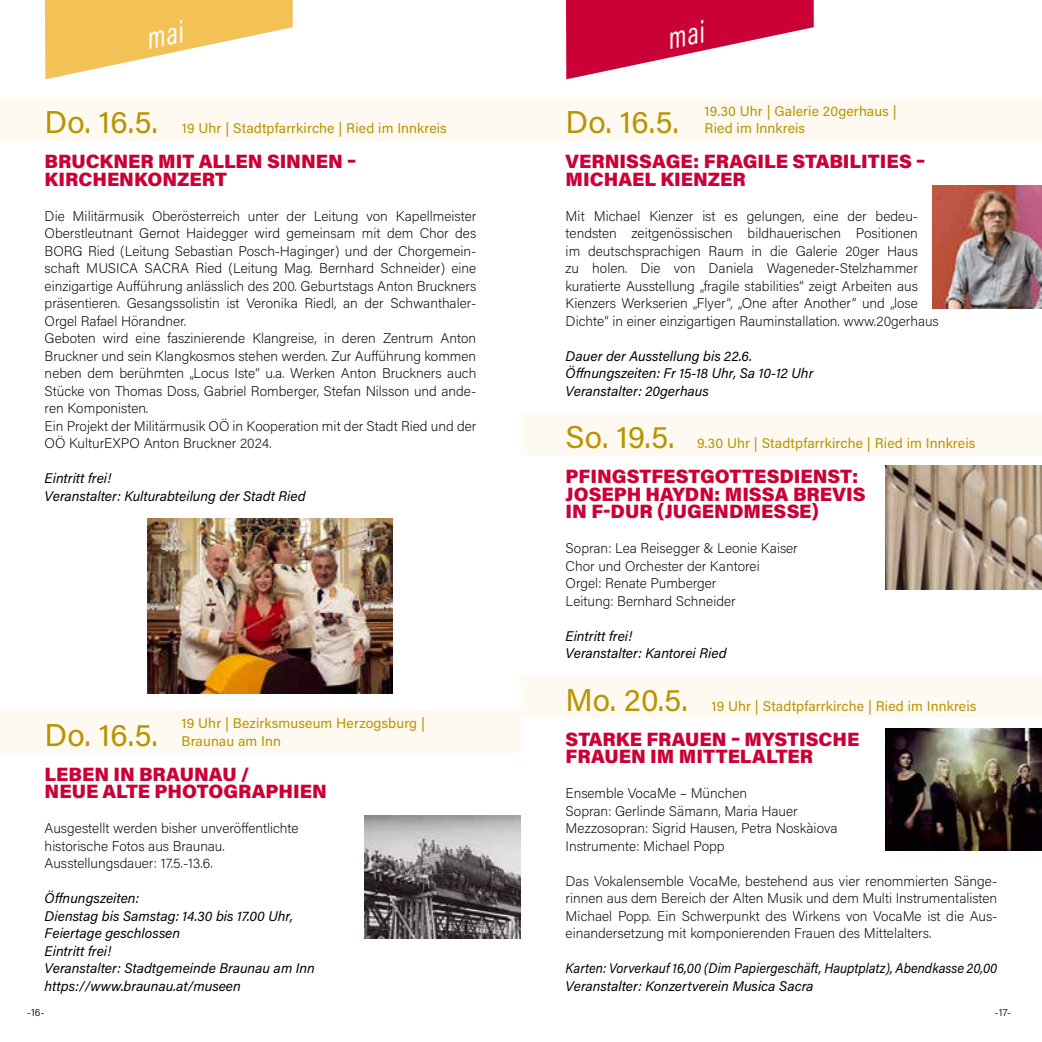
<style>
.page{position:relative;width:1042px;height:1042px;background:#fff}
.page>*{position:absolute;margin:0;border:0;box-sizing:border-box;transform-origin:0 0}
.t1{font:31.5px "Acumin Pro";letter-spacing:.005em;color:#b99300}
.t2{font:900 19.25px/17.5px "Acumin Pro";color:#cb0036}
.t3{font:200 14px/17.5px "Acumin Pro";color:#000}
.t4{font:italic 14px/17.5px "Acumin Pro";color:#000}
.t5{font:14px/17.5px "Acumin Pro";letter-spacing:.01em;color:#b99300}
.t6{font:italic 14px/17.5px "Acumin Pro";color:#000;scale:.93 1}
.t7{font:300 10.5px "Acumin Pro";color:#000}
</style>
<div class="page">
<div style="left:0;top:710px;width:521px;height:43px;background:#fefaf1"></div>
<img style="left:365px;top:816px;width:156px;height:122px">
<div style="left:521px;top:413px;width:521px;height:42px;background:#fefaf1"></div>
<img style="left:885px;top:466px;width:157px;height:124px">
<div style="left:521px;top:98px;width:521px;height:42px;background:#fefaf1"></div>
<img style="left:933px;top:186px;width:109px;height:122px">
<div style="left:521px;top:676px;width:521px;height:42px;background:#fefaf1"></div>
<img style="left:885px;top:728px;width:157px;height:123px">
<div style="left:0;top:98px;width:521px;height:42px;background:#fefaf1"></div>
<img style="left:148px;top:518px;width:245px;height:175px">
<svg style="left:45px;top:0;width:248px;height:79px"></svg>
<svg style="left:566px;top:0;width:248px;height:79px"></svg>
<h1 class="t1" style="left:45px;top:100px;width:115px">Do. 16.5.</h1>
<p class="t5" style="left:182px;top:119px;width:266px">19 Uhr | Stadtpfarrkirche | Ried im Innkreis</p>
<h2 class="t2" style="left:45px;top:152px;width:313px">BRUCKNER MIT ALLEN SINNEN –<br>KIRCHENKONZERT</h2>
<p class="t3" style="left:45px;top:206px;width:433px">Die Militärmusik Oberösterreich unter der Leitung von Kapellmeister Oberstleutnant Gernot Haidegger wird gemeinsam mit dem Chor des BORG Ried (Leitung Sebastian Posch-Haginger) und der Chorgemein&shy;schaft MUSICA SACRA Ried (Leitung Mag. Bernhard Schneider) eine einzigartige Aufführung anlässlich des 200. Geburtstags Anton Bruckners präsentieren. Gesangssolistin ist Veronika Riedl, an der Schwanthaler-Orgel Rafael Hörandner.<br>Geboten wird eine faszinierende Klangreise, in deren Zentrum Anton Bruckner und sein Klangkosmos stehen werden. Zur Aufführung kommen neben dem berühmten „Locus Iste“ u.a. Werken Anton Bruckners auch Stücke von Thomas Doss, Gabriel Romberger, Stefan Nilsson und ande&shy;ren Komponisten.<br>Ein Projekt der Militärmusik OÖ in Kooperation mit der Stadt Ried und der OÖ KulturEXPO Anton Bruckner 2024.</p>
<p class="t4" style="left:45px;top:469px;width:263px">Eintritt frei!<br>Veranstalter: Kulturabteilung der Stadt Ried</p>
<h1 class="t1" style="left:45px;top:713px;width:115px">Do. 16.5.</h1>
<p class="t5" style="left:182px;top:714px;width:245px">19 Uhr | Bezirksmuseum Herzogsburg |<br>Braunau am Inn</p>
<h2 class="t2" style="left:45px;top:764px;width:284px">LEBEN IN BRAUNAU /<br>NEUE ALTE PHOTOGRAPHIEN</h2>
<p class="t3" style="left:45px;top:819px;width:255px">Ausgestellt werden bisher unveröffentlichte historische Fotos aus Braunau.<br>Ausstellungsdauer: 17.5.-13.6.</p>
<p class="t4" style="left:45px;top:889px;width:272px">Öffnungszeiten:<br>Dienstag bis Samstag: 14.30 bis 17.00 Uhr,<br>Feiertage geschlossen<br>Eintritt frei!<br>Veranstalter: Stadtgemeinde Braunau am Inn https://www.braunau.at/museen</p>
<h1 class="t1" style="left:566px;top:100px;width:115px">Do. 16.5.</h1>
<p class="t5" style="left:704px;top:101px;width:194px">19.30 Uhr | Galerie 20gerhaus |<br>Ried im Innkreis</p>
<h2 class="t2" style="left:566px;top:152px;width:361px">VERNISSAGE: FRAGILE STABILITIES –<br>MICHAEL KIENZER</h2>
<p class="t3" style="left:566px;top:206px;width:375px">Mit Michael Kienzer ist es gelungen, eine der bedeu&shy;tendsten zeitgenössischen bildhauerischen Positionen<br>im deutschsprachigen Raum in die Galerie 20ger Haus<br>zu holen. Die von Daniela Wageneder-Stelzhammer kuratierte Ausstellung „fragile stabilities“ zeigt Arbeiten aus Kienzers Werkserien „Flyer“, „One after Another“ und „lose Dichte“ in einer einzigartigen Rauminstallation. www.20gerhaus</p>
<p class="t4" style="left:566px;top:346px;width:249px">Dauer der Ausstellung bis 22.6.<br>Öffnungszeiten: Fr 15-18 Uhr, Sa 10-12 Uhr<br>Veranstalter: 20gerhaus</p>
<h1 class="t1" style="left:566px;top:415px;width:110px">So. 19.5.</h1>
<p class="t5" style="left:697px;top:434px;width:280px">9.30 Uhr | Stadtpfarrkirche | Ried im Innkreis</p>
<h2 class="t2" style="left:566px;top:467px;width:301px">PFINGSTFESTGOTTESDIENST:<br>JOSEPH HAYDN: MISSA BREVIS<br>IN F-DUR (JUGENDMESSE)</h2>
<p class="t3" style="left:566px;top:539px;width:234px">Sopran: Lea Reisegger &amp; Leonie Kaiser<br>Chor und Orchester der Kantorei<br>Orgel: Renate Pumberger<br>Leitung: Bernhard Schneider</p>
<p class="t4" style="left:566px;top:626px;width:162px">Eintritt frei!<br>Veranstalter: Kantorei Ried</p>
<h1 class="t1" style="left:566px;top:678px;width:124px">Mo. 20.5.</h1>
<p class="t5" style="left:711px;top:696px;width:266px">19 Uhr | Stadtpfarrkirche | Ried im Innkreis</p>
<h2 class="t2" style="left:566px;top:729px;width:295px">STARKE FRAUEN – MYSTISCHE<br>FRAUEN IM MITTELALTER</h2>
<p class="t3" style="left:566px;top:784px;width:273px">Ensemble VocaMe – München<br>Sopran: Gerlinde Sämann, Maria Hauer Mezzosopran: Sigrid Hausen, Petra Noskàiova Instrumente: Michael Popp</p>
<p class="t3" style="left:566px;top:871px;width:433px;text-align:justify">Das Vokalensemble VocaMe, bestehend aus vier renommierten Sänge&shy;rinnen aus dem Bereich der Alten Musik und dem Multi Instrumentalisten Michael Popp. Ein Schwerpunkt des Wirkens von VocaMe ist die Aus&shy;einandersetzung mit komponierenden Frauen des Mittelalters.</p>
<p class="t6" style="left:566px;top:959px;width:466px">Karten: Vorverkauf 16,00 (Dim Papiergeschäft, Hauptplatz), Abendkasse 20,00<br>Veranstalter: Konzertverein Musica Sacra</p>
<p class="t7" style="left:27px;top:1005px;width:19px">-16-</p>
<p class="t7" style="left:995px;top:1005px;width:18px">-17-</p>
</div>
